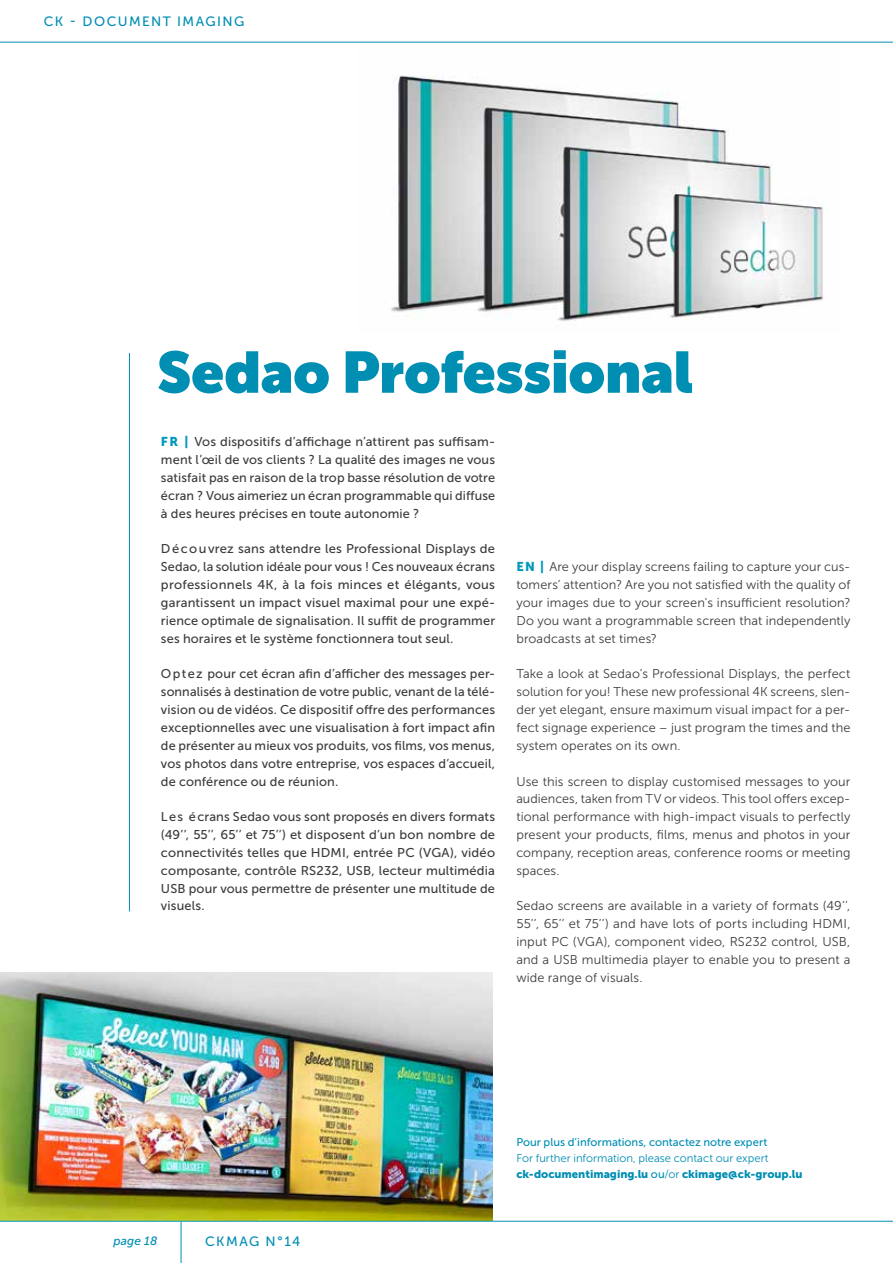
<style>
.page{position:relative;width:893px;height:1263px;background:#fff}
.page>*{position:absolute;margin:0;border:0;box-sizing:border-box;transform-origin:0 0}
.t1{font:900 58.05px "Museo Sans Display";letter-spacing:-.005em;color:#008eb3}
.t2{font:13.5px "Museo Sans 500";letter-spacing:.105em;color:#008eb3}
.t3{font:12.75px/17.9px "Museo Sans 500";letter-spacing:.01em;color:#3c3c3b;text-align:justify}
.t4{font:12.75px/17.9px "Museo Sans 300";letter-spacing:.01em;color:#3c3c3b;text-align:justify}
.t5{font:italic 12px "Museo Sans 500";letter-spacing:.01em;color:#008eb3}
.t6{font:11.25px "Museo Sans 900";letter-spacing:-.005em;color:#008eb3}
.t7{font:11.25px "Museo Sans 300";color:#008eb3}
.t8{font:11.25px "Museo Sans 500";color:#008eb3}
.s1{font-family:"Museo Sans 900";color:#0098bb}
.s2{font-family:"Museo Sans 500"}
.s3{font-family:"Museo Sans 300"}
</style>
<div class="page">
<img style="left:391px;top:75px;width:433px;height:246px">
<img style="left:0;top:972px;width:493px;height:248px">
<hr style="left:129px;top:353px;width:1px;height:558px;background:#008eb3">
<hr style="left:181px;top:1222px;width:1px;height:41px;background:#008eb3">
<hr style="left:0;top:1221px;width:893px;height:1px;background:#008eb3">
<hr style="left:0;top:42px;width:893px;height:1px;background:#008eb3">
<p class="t2" style="left:44px;top:13px;width:202px">CK - DOCUMENT IMAGING</p>
<h1 class="t1" style="left:157px;top:339px;width:537px">Sedao Professional</h1>
<p class="t3" style="left:161px;top:433px;width:336px"><span class="s1">FR |</span> Vos dispositifs d’affichage n’attirent pas suffisam&shy;ment l’œil de vos clients ? La qualité des images ne vous satisfait pas en raison de la trop basse résolution de votre écran ? Vous aimeriez un écran programmable qui diffuse à des heures précises en toute autonomie ?</p>
<p class="t3" style="left:161px;top:540px;width:336px">Découvrez sans attendre les Professional Displays de Sedao, la solution idéale pour vous ! Ces nouveaux écrans professionnels 4K, à la fois minces et élégants, vous garantissent un impact visuel maximal pour une expé&shy;rience optimale de signalisation. Il suffit de programmer ses horaires et le système fonctionnera tout seul.</p>
<p class="t3" style="left:161px;top:665px;width:336px">Optez pour cet écran afin d’afficher des messages per&shy;sonnalisés à destination de votre public, venant de la télé&shy;vision ou de vidéos. Ce dispositif offre des performances exceptionnelles avec une visualisation à fort impact afin de présenter au mieux vos produits, vos films, vos menus, vos photos dans votre entreprise, vos espaces d’accueil, de conférence ou de réunion.</p>
<p class="t3" style="left:161px;top:808px;width:336px">Les écrans Sedao vous sont proposés en divers formats (49’’, 55’’, 65’’ et 75’’) et disposent d’un bon nombre de connectivités telles que HDMI, entrée PC (VGA), vidéo composante, contrôle RS232, USB, lecteur multimédia USB pour vous permettre de présenter une multitude de visuels.</p>
<p class="t4" style="left:516px;top:558px;width:336px"><span class="s1">EN |</span> Are your display screens failing to capture your cus&shy;tomers’ attention? Are you not satisfied with the quality of your images due to your screen's insufficient resolution?<br>Do you want a programmable screen that independently broadcasts at set times?</p>
<p class="t4" style="left:516px;top:665px;width:336px">Take a look at Sedao’s Professional Displays, the perfect solution for you! These new professional 4K screens, slen&shy;der yet elegant, ensure maximum visual impact for a per&shy;fect signage experience – just program the times and the system operates on its own.</p>
<p class="t4" style="left:516px;top:772px;width:336px">Use this screen to display customised messages to your audiences, taken from TV or videos. This tool offers excep&shy;tional performance with high-impact visuals to perfectly present your products, films, menus and photos in your company, reception areas, conference rooms or meeting spaces.</p>
<p class="t4" style="left:516px;top:897px;width:336px">Sedao screens are available in a variety of formats (49’’, 55’’, 65’’ et 75’’) and have lots of ports including HDMI, input PC (VGA), component video, RS232 control, USB, and a USB multimedia player to enable you to present a wide range of visuals.</p>
<p class="t5" style="left:113px;top:1234px;width:45px">page 18</p>
<p class="t2" style="left:205px;top:1234px;width:97px">CKMAG N°14</p>
<p class="t8" style="left:516px;top:1136px;width:253px">Pour plus d’informations, contactez notre expert</p>
<p class="t7" style="left:516px;top:1152px;width:254px">For further information, please contact our expert</p>
<p class="t6" style="left:516px;top:1167px;width:288px">ck-documentimaging.lu <span class="s2">ou</span><span class="s3">/or</span> ckimage@ck-group.lu</p>
</div>
